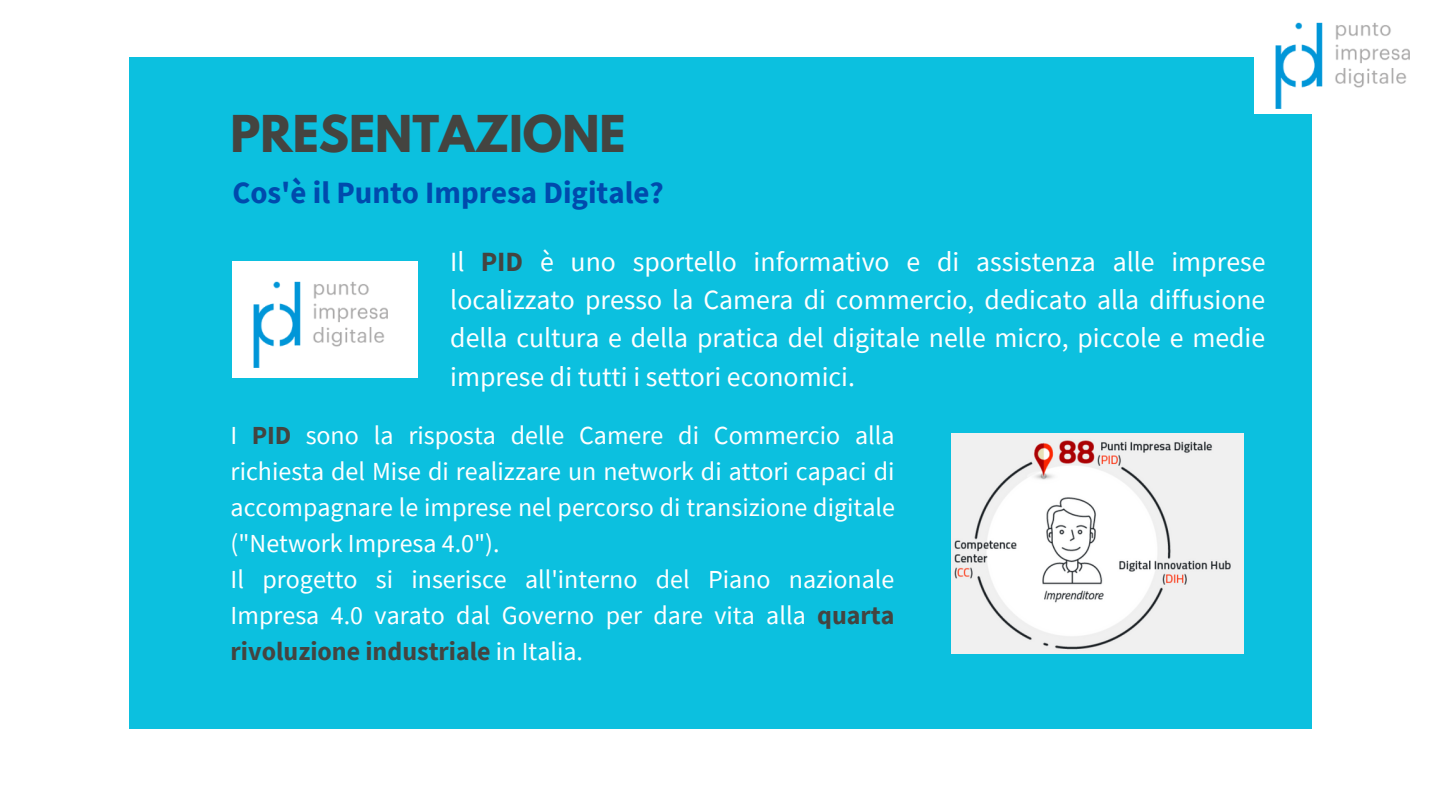
<style>
.page{position:relative;width:1440px;height:810px;background:#fff}
.page>*{position:absolute;margin:0;border:0;box-sizing:border-box;transform-origin:0 0}
.t1{font:700 45px "League Spartan";color:#444440}
.t2{font:700 30.9px "Source Sans Pro";color:#004aad}
.t3{font:27.8px/38.2px "Source Sans Pro";color:#fff;text-align:justify}
.t4{font:26px/36px "Source Sans Pro";color:#fff;text-align:justify}
.s1{font-weight:700;color:#444440}
</style>
<div class="page">
<div style="left:129px;top:58px;width:1182px;height:671px;background:#0cc0df"></div>
<img style="left:1255px;top:22px;width:155px;height:91px">
<img style="left:952px;top:434px;width:291px;height:220px">
<img style="left:232px;top:262px;width:186px;height:116px">
<p class="t1" style="left:231px;top:111px;width:396px">PRESENTAZIONE</p>
<p class="t2" style="left:232px;top:172px;width:433px">Cos'è il Punto Impresa Digitale?</p>
<p class="t3" style="left:450px;top:242px;width:817px">Il <span class="s1">PID</span> è uno sportello informativo e di assistenza alle imprese localizzato presso la Camera di commercio, dedicato alla diffusione della cultura e della pratica del digitale nelle micro, piccole e medie imprese di tutti i settori economici.</p>
<p class="t4" style="left:231px;top:417px;width:666px">I <span class="s1">PID</span> sono la risposta delle Camere di Commercio alla richiesta del Mise di realizzare un network di attori capaci di accompagnare le imprese nel percorso di transizione digitale ("Network Impresa 4.0").</p>
<p class="t4" style="left:231px;top:561px;width:665px">Il progetto si inserisce all'interno del Piano nazionale Impresa 4.0 varato dal Governo per dare vita alla <span class="s1">quarta rivoluzione industriale</span> in Italia.</p>
</div>
